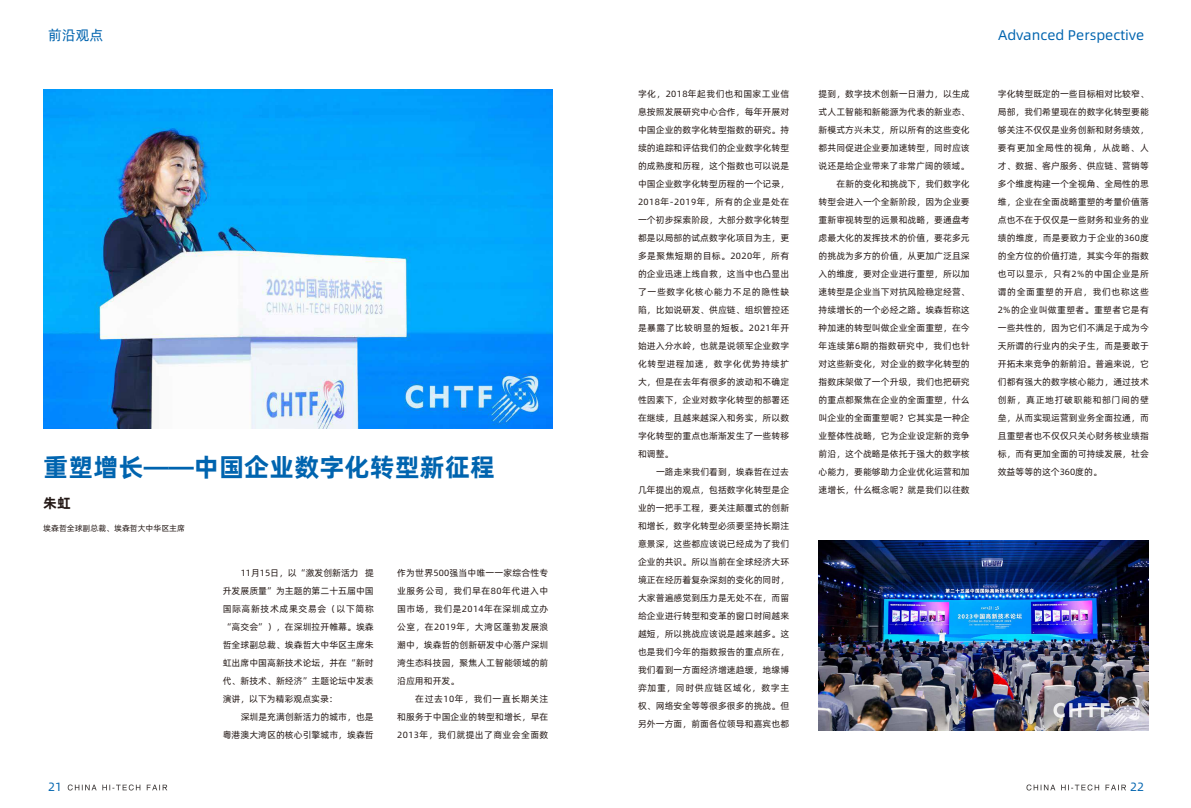
<style>
.page{position:relative;width:1191px;height:808px;background:#fff}
.page>*{position:absolute;margin:0;border:0;box-sizing:border-box;transform-origin:0 0}
.t1{font:25.5px "Alibaba Pu Hui Ti B";color:#0064af}
.t2{font:14px "Alibaba Pu Hui Ti R";color:#0064af}
.t3{font:14px "Alibaba Pu Hui Ti B";color:#231815}
.t4{font:12px "Alibaba Pu Hui Ti R";color:#0064af}
.t5{font:9px/18px "Alibaba Pu Hui Ti R";letter-spacing:.005em;color:#231815;text-align:justify}
.t6{font:8px "Alibaba Pu Hui Ti R";color:#231815}
</style>
<div class="page">
<img style="left:43px;top:89px;width:510px;height:339px">
<img style="left:818px;top:540px;width:330px;height:190px">
<svg style="left:68px;top:784px;width:99px;height:6px"></svg>
<svg style="left:1026px;top:784px;width:100px;height:6px"></svg>
<h2 class="t2" style="left:48px;top:24px;width:57px">前沿观点</h2>
<h2 class="t2" style="left:998px;top:24px;width:148px">Advanced Perspective</h2>
<h1 class="t1" style="left:43px;top:446px;width:453px">重塑增长——中国企业数字化转型新征程</h1>
<h2 class="t3" style="left:43px;top:491px;width:29px">朱虹</h2>
<p class="t6" style="left:43px;top:523px;width:143px">埃森哲全球副总裁、埃森哲大中华区主席</p>
<p class="t5" style="left:223px;top:563px;width:153px;text-indent:18px">11月15日，以“激发创新活力 提升发展质量”为主题的第二十五届中国国际高新技术成果交易会（以下简称“高交会”），在深圳拉开帷幕。埃森哲全球副总裁、埃森哲大中华区主席朱虹出席中国高新技术论坛，并在“新时代、新技术、新经济”主题论坛中发表演讲，以下为精彩观点实录：</p>
<p class="t5" style="left:223px;top:707px;width:153px;text-align:right">深圳是充满创新活力的城市，也是<br>粤港澳大湾区的核心引擎城市，埃森哲</p>
<p class="t5" style="left:397px;top:563px;width:153px">作为世界500强当中唯一一家综合性专业服务公司，我们早在80年代进入中国市场，我们是2014年在深圳成立办公室，在2019年，大湾区蓬勃发展浪潮中，埃森哲的创新研发中心落户深圳湾生态科技园，聚焦人工智能领域的前沿应用和开发。</p>
<p class="t5" style="left:397px;top:689px;width:153px;text-indent:18px">在过去10年，我们一直长期关注和服务于中国企业的转型和增长，早在2013年，我们就提出了商业会全面数</p>
<p class="t5" style="left:638px;top:84px;width:153px">字化，2018年起我们也和国家工业信息按照发展研究中心合作，每年开展对中国企业的数字化转型指数的研究。持续的追踪和评估我们的企业数字化转型的成熟度和历程，这个指数也可以说是中国企业数字化转型历程的一个记录，2018年-2019年，所有的企业是处在一个初步探索阶段，大部分数字化转型都是以局部的试点数字化项目为主，更多是聚焦短期的目标。2020年，所有的企业迅速上线自救，这当中也凸显出了一些数字化核心能力不足的隐性缺陷，比如说研发、供应链、组织管控还是暴露了比较明显的短板。2021年开始进入分水岭，也就是说领军企业数字化转型进程加速，数字化优势持续扩大，但是在去年有很多的波动和不确定性因素下，企业对数字化转型的部署还在继续，且越来越深入和务实，所以数字化转型的重点也渐渐发生了一些转移和调整。</p>
<p class="t5" style="left:638px;top:462px;width:153px;text-indent:18px">一路走来我们看到，埃森哲在过去几年提出的观点，包括数字化转型是企业的一把手工程，要关注颠覆式的创新和增长，数字化转型必须要坚持长期注意景深，这些都应该说已经成为了我们企业的共识。所以当前在全球经济大环境正在经历着复杂深刻的变化的同时，大家普遍感觉到压力是无处不在，而留给企业进行转型和变革的窗口时间越来越短，所以挑战应该说是越来越多。这也是我们今年的指数报告的重点所在，我们看到一方面经济增速趋缓，地缘博弈加重，同时供应链区域化，数字主权、网络安全等等很多很多的挑战。但另外一方面，前面各位领导和嘉宾也都</p>
<p class="t5" style="left:818px;top:84px;width:153px;text-align:right">提到，数字技术创新一日潜力，以生成式人工智能和新能源为代表的新业态、新模式方兴未艾，所以所有的这些变化都共同促进企业要加速转型，同时应该说还是给企业带来了非常广阔的领域。在新的变化和挑战下，我们数字化<br>转型会进入一个全新阶段，因为企业要重新审视转型的远景和战略，要通盘考虑最大化的发挥技术的价值，要花多元的挑战为多方的价值，从更加广泛且深入的维度，要对企业进行重塑，所以加速转型是企业当下对抗风险稳定经营、持续增长的一个必经之路。埃森哲称这种加速的转型叫做企业全面重塑，在今年连续第6期的指数研究中，我们也针对这些新变化，对企业的数字化转型的指数床架做了一个升级，我们也把研究的重点都聚焦在企业的全面重塑，什么叫企业的全面重塑呢？它其实是一种企业整体性战略，它为企业设定新的竞争前沿，这个战略是依托于强大的数字核心能力，要能够助力企业优化运营和加速增长，什么概念呢？就是我们以往数</p>
<p class="t5" style="left:997px;top:84px;width:153px">字化转型既定的一些目标相对比较窄、局部，我们希望现在的数字化转型要能够关注不仅仅是业务创新和财务绩效，要有更加全局性的视角，从战略、人才、数据、客户服务、供应链、营销等多个维度构建一个全视角、全局性的思维，企业在全面战略重塑的考量价值落点也不在于仅仅是一些财务和业务的业绩的维度，而是要致力于企业的360度的全方位的价值打造，其实今年的指数也可以显示，只有2%的中国企业是所谓的全面重塑的开启，我们也称这些2%的企业叫做重塑者。重塑者它是有一些共性的，因为它们不满足于成为今天所谓的行业内的尖子生，而是要敢于开拓未来竞争的新前沿。普遍来说，它们都有强大的数字核心能力，通过技术创新，真正地打破职能和部门间的壁垒，从而实现运营到业务全面拉通，而且重塑者也不仅仅只关心财务核业绩指标，而有更加全面的可持续发展，社会效益等等的这个360度的。</p>
<h3 class="t4" style="left:48px;top:777px;width:15px">21</h3>
<h3 class="t4" style="left:1130px;top:777px;width:15px">22</h3>
</div>
